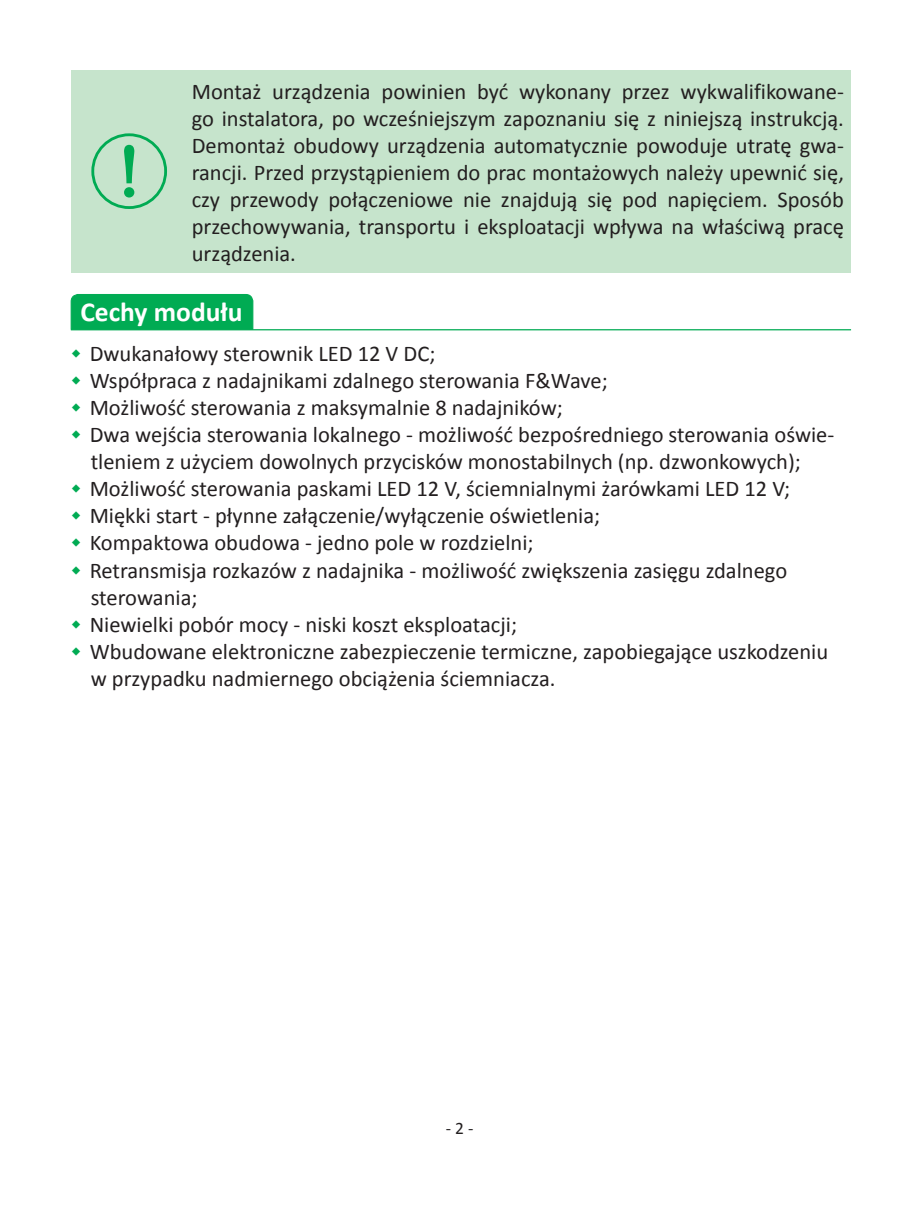
<style>
.page{position:relative;width:922px;height:1205px;background:#fff}
.page>*{position:absolute;margin:0;border:0;box-sizing:border-box;transform-origin:0 0}
.t1{font:700 27.5px "Calibri";color:#fff}
.t2{font:22.5px/27px "Calibri";color:#231f20;text-align:justify}
.t3{font:17.5px "Calibri";color:#231f20}
</style>
<div class="page">
<div style="left:185px;top:71px;width:665px;height:202px;background:#c6e4cc"></div>
<div style="left:71px;top:71px;width:114px;height:202px;background:#c6e4cc"></div>
<div style="left:91px;top:133px;width:76px;height:76px;border:3px solid #00ab53;border-radius:50%"></div>
<svg style="left:124px;top:144px;width:11px;height:54px"></svg>
<div style="left:70px;top:294px;width:183px;height:36px;background:#00ab53"></div>
<hr style="left:71px;top:329px;width:779px;height:1px;background:#00ab53">
<p class="t2" style="left:192px;top:78px;width:653px">Montaż urządzenia powinien być wykonany przez wykwalifikowane&shy;go instalatora, po wcześniejszym zapoznaniu się z niniejszą instrukcją.<br>Demontaż obudowy urządzenia automatycznie powoduje utratę gwa&shy;rancji. Przed przystąpieniem do prac montażowych należy upewnić się, czy przewody połączeniowe nie znajdują się pod napięciem. Sposób przechowywania, transportu i eksploatacji wpływa na właściwą pracę urządzenia.</p>
<p class="t1" style="left:80px;top:292px;width:164px">Cechy modułu</p>
<p class="t2" style="left:90px;top:340px;width:746px;text-align:left">Dwukanałowy sterownik LED 12 V DC;<br>Współpraca z nadajnikami zdalnego sterowania F&amp;Wave;<br>Możliwość sterowania z maksymalnie 8 nadajników;<br>Dwa wejścia sterowania lokalnego - możliwość bezpośredniego sterowania oświe&shy;tleniem z użyciem dowolnych przycisków monostabilnych (np. dzwonkowych); Możliwość sterowania paskami LED 12 V, ściemnialnymi żarówkami LED 12 V; Miękki start - płynne załączenie/wyłączenie oświetlenia;<br>Kompaktowa obudowa - jedno pole w rozdzielni;<br>Retransmisja rozkazów z nadajnika - możliwość zwiększenia zasięgu zdalnego sterowania;<br>Niewielki pobór mocy - niski koszt eksploatacji;<br>Wbudowane elektroniczne zabezpieczenie termiczne, zapobiegające uszkodzeniu w przypadku nadmiernego obciążenia ściemniacza.</p>
<p class="t3" style="left:446px;top:1116px;width:29px">- 2 -</p>
</div>
